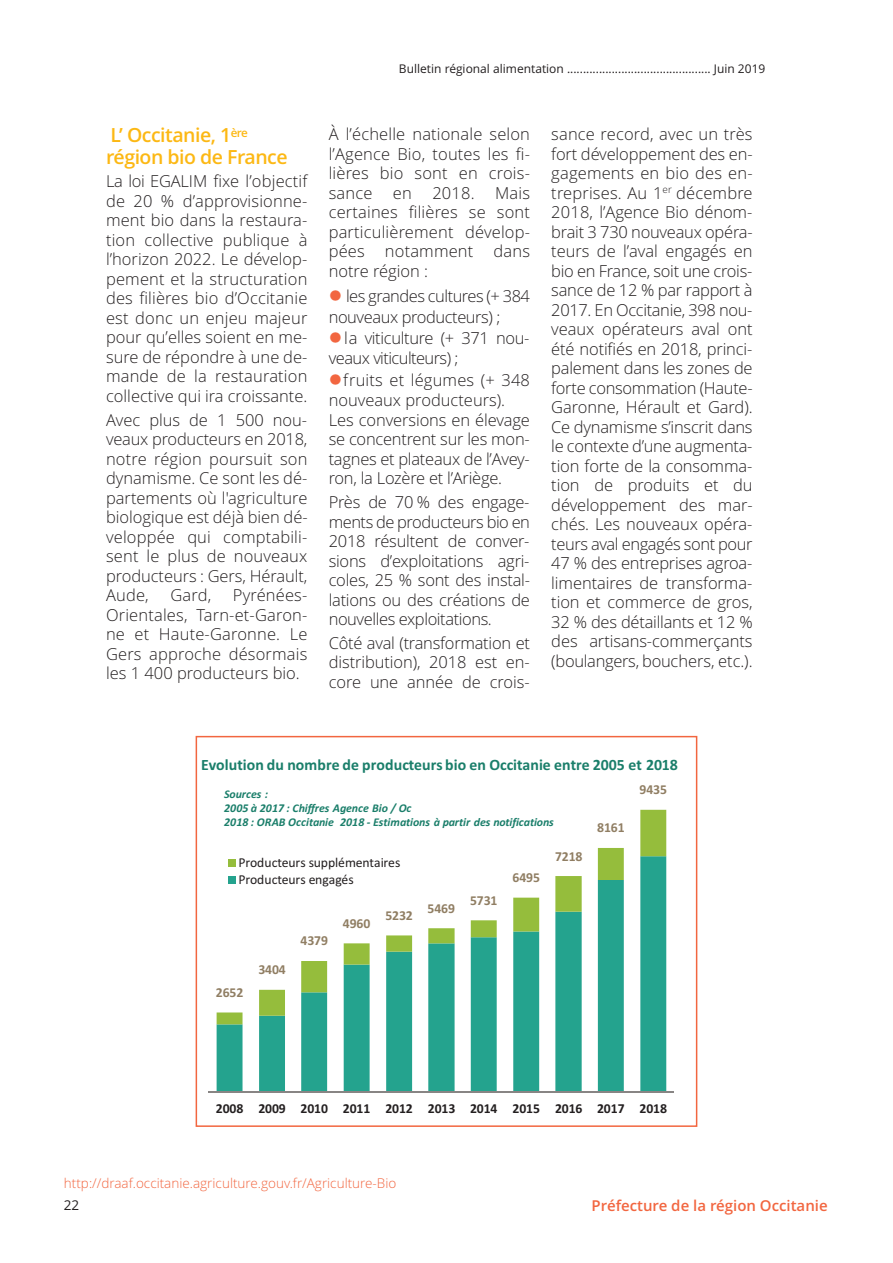
<style>
.page{position:relative;width:893px;height:1263px;background:#fff}
.page>*{position:absolute;margin:0;border:0;box-sizing:border-box;transform-origin:0 0}
.t1{font:600 19.5px/21px "Open Sans";letter-spacing:-.025em;color:#fcb814}
.t2{font:300 16.5px/19.5px "Open Sans";letter-spacing:-.005em;color:#231f20;text-align:justify}
.t3{font:300 16.5px/20.5px "Open Sans";letter-spacing:-.03em;color:#231f20}
.t4{font:700 15.9px "Calibri";letter-spacing:.005em;color:#1a7e6a}
.t5{font:600 15px "Open Sans";color:#f26640}
.t6{font:700 13.65px "Calibri";letter-spacing:-.005em;color:#907e63}
.t7{font:700 13.65px "Calibri";letter-spacing:-.005em;color:#231f20}
.t8{font:13.65px/17.2px "Calibri";color:#231f20}
.t9{font:300 13.5px "Open Sans";color:#f26640}
.t10{font:13.5px "Open Sans";color:#231f20}
.t11{font:12px "Open Sans";color:#231f20}
.t12{font:italic 700 11.85px/14.4px "Calibri";letter-spacing:-.005em;color:#1a7e6a}
.s1{color:#f26640}
</style>
<div class="page">
<svg style="left:208px;top:809px;width:466px;height:284px"></svg>
<svg style="left:217px;top:1024px;width:449px;height:67px;fill:#24a38e"></svg>
<svg style="left:217px;top:810px;width:449px;height:214px"></svg>
<hr style="left:208px;top:1091px;width:466px;height:1px;background:#888584">
<div style="left:228px;top:859px;width:7px;height:8px;background:#95bd3c"></div>
<div style="left:228px;top:877px;width:7px;height:7px;background:#24a38e"></div>
<div style="left:196px;top:736px;width:501px;height:391px;border:2px solid #f26640"></div>
<p class="t1" style="left:106px;top:125px;width:183px">L’ Occitanie, 1<sup>ère </sup>région bio de France</p>
<p class="t2" style="left:106px;top:172px;width:203px">La loi EGALIM fixe l’objectif de 20 % d’approvisionne&shy;ment bio dans la restaura&shy;tion collective publique à l’horizon 2022. Le dévelop&shy;pement et la structuration des filières bio d’Occitanie est donc un enjeu majeur pour qu’elles soient en me&shy;sure de répondre à une de&shy;mande de la restauration collective qui ira croissante.</p>
<p class="t2" style="left:106px;top:410px;width:203px">Avec plus de 1 500 nou&shy;veaux producteurs en 2018, notre région poursuit son dynamisme. Ce sont les dé&shy;partements où l'agriculture biologique est déjà bien dé&shy;veloppée qui comptabili&shy;sent le plus de nouveaux producteurs : Gers, Hérault, Aude,</p>
<p class="t2" style="left:106px;top:586px;width:203px;text-indent:127px">Pyrénées-Orientales, Tarn-et-Garon&shy;ne et Haute-Garonne. Le Gers approche désormais les 1 400 producteurs bio.</p>
<p class="t2" style="left:170px;top:586px;width:42px">Gard,</p>
<p class="t11" style="left:399px;top:62px;width:368px">Bulletin régional alimentation ............................................. Juin 2019</p>
<p class="t2" style="left:329px;top:125px;width:203px">À l’échelle nationale selon l’Agence Bio, toutes les fi&shy;lières bio sont en crois&shy;sance en 2018. Mais certaines filières se sont particulièrement dévelop&shy;pées notamment dans notre région :</p>
<p class="t3" style="left:329px;top:286px;width:203px"><span class="s1">●</span> les grandes cultures (+ 384 nouveaux producteurs) ;</p>
<p class="t3" style="left:329px;top:328px;width:202px"><span class="s1">●</span>la viticulture (+ 371 nou&shy;veaux viticulteurs) ;</p>
<p class="t2" style="left:329px;top:370px;width:203px;text-align:left"><span class="s1">●</span>fruits et légumes (+ 348 nouveaux producteurs).<br>Les conversions en élevage se concentrent sur les mon&shy;tagnes et plateaux de l’Avey&shy;ron, la Lozère et l’Ariège.</p>
<p class="t2" style="left:329px;top:493px;width:203px">Près de 70 % des engage&shy;ments de producteurs bio en 2018 résultent de conver&shy;sions d’exploitations agri&shy;coles, 25 % sont des instal&shy;lations ou des créations de nouvelles exploitations.</p>
<p class="t2" style="left:329px;top:633px;width:203px">Côté aval (transformation et distribution), 2018 est en&shy;core une année de crois-</p>
<p class="t2" style="left:551px;top:125px;width:203px">sance record, avec un très fort développement des en&shy;gagements en bio des en&shy;treprises. Au 1<sup>er</sup> décembre 2018, l’Agence Bio dénom&shy;brait 3 730 nouveaux opéra&shy;teurs de l’aval engagés en bio en France, soit une crois&shy;sance de 12 % par rapport à 2017. En Occitanie, 398 nou&shy;veaux opérateurs aval ont été notifiés en 2018, princi&shy;palement dans les zones de forte consommation (Haute-Garonne, Hérault et Gard).<br>Ce dynamisme s’inscrit dans le contexte d’une augmenta&shy;tion forte de la consomma&shy;tion de produits et du développement des mar&shy;chés. Les nouveaux opéra&shy;teurs aval engagés sont pour 47 % des entreprises agroa&shy;limentaires de transforma&shy;tion et commerce de gros, 32 % des détaillants et 12 % des artisans-commerçants (boulangers, bouchers, etc.).</p>
<p class="t4" style="left:201px;top:754px;width:478px">Evolution du nombre de producteurs bio en Occitanie entre 2005 et 2018</p>
<p class="t12" style="left:224px;top:786px;width:331px">Sources :<br>2005 à 2017 : Chiffres Agence Bio / Oc<br>2018 : ORAB Occitanie 2018 - Estimations à partir des notifications</p>
<p class="t6" style="left:640px;top:781px;width:29px">9435</p>
<p class="t6" style="left:597px;top:819px;width:29px">8161</p>
<p class="t8" style="left:239px;top:854px;width:163px">Producteurs supplémentaires<br>Producteurs engagés</p>
<p class="t6" style="left:216px;top:984px;width:29px">2652</p>
<p class="t6" style="left:258px;top:961px;width:29px">3404</p>
<p class="t6" style="left:300px;top:932px;width:29px">4379</p>
<p class="t6" style="left:343px;top:915px;width:29px">4960</p>
<p class="t6" style="left:385px;top:907px;width:29px">5232</p>
<p class="t6" style="left:428px;top:899px;width:29px">5469</p>
<p class="t6" style="left:470px;top:891px;width:29px">5731</p>
<p class="t6" style="left:513px;top:869px;width:29px">6495</p>
<p class="t6" style="left:555px;top:847px;width:29px">7218</p>
<p class="t7" style="left:216px;top:1100px;width:453px">2008 2009 2010 2011 2012 2013 2014 2015 2016 2017 2018</p>
<p class="t9" style="left:64px;top:1176px;width:334px">http://draaf.occitanie.agriculture.gouv.fr/Agriculture-Bio</p>
<p class="t10" style="left:64px;top:1197px;width:17px">22</p>
<p class="t5" style="left:592px;top:1197px;width:238px">Préfecture de la région Occitanie</p>
</div>
